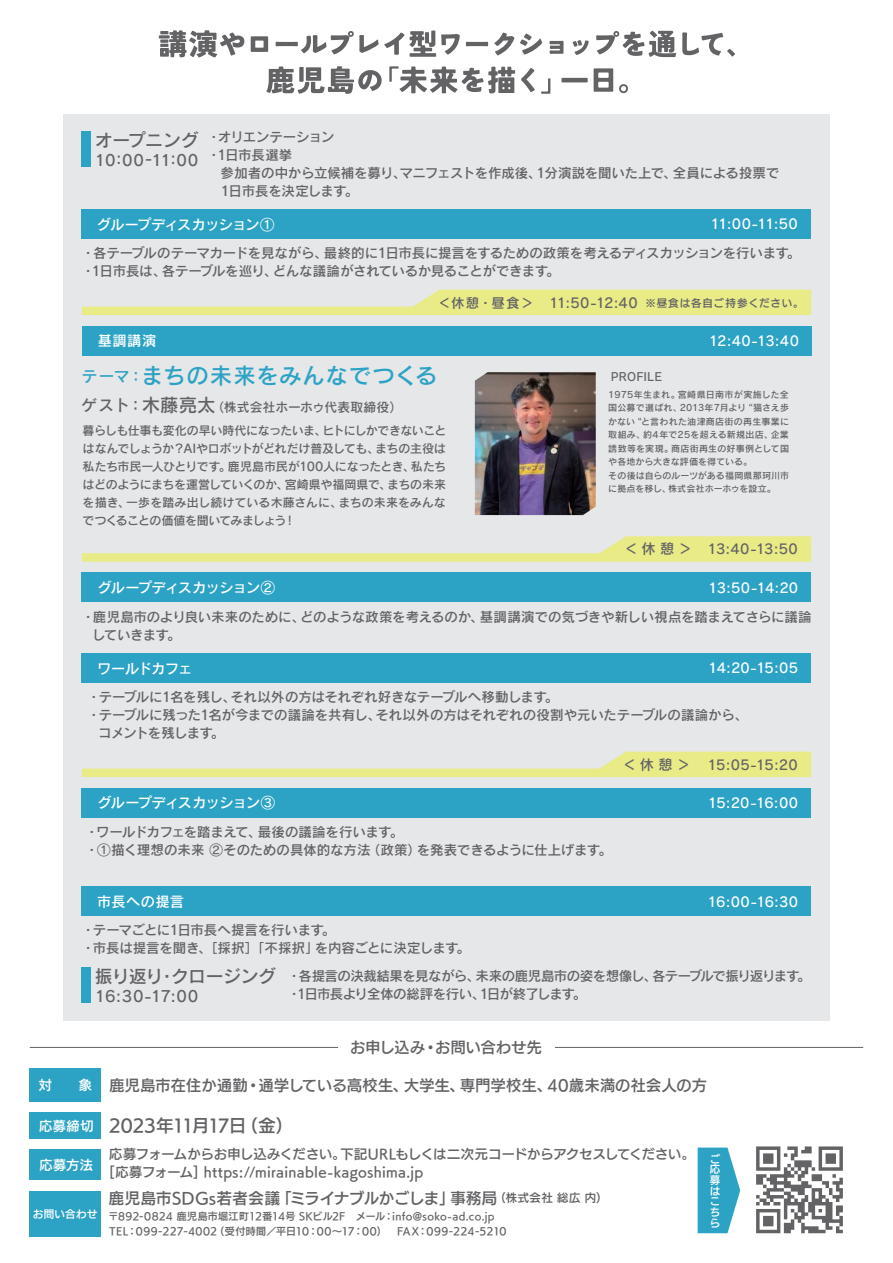
<style>
.page{position:relative;width:893px;height:1263px;background:#fff}
.page>*{position:absolute;margin:0;border:0;box-sizing:border-box;transform-origin:0 0}
.t1{font:22.5px "Rodin Pro DB";letter-spacing:.025em;color:#2ca3c5}
.t2{font:17.85px "Rodin Pro DB";letter-spacing:-.03em;color:#636366}
.t3{font:17.1px "UD Kakugo Large Pro DB";letter-spacing:-.045em;color:#636366}
.t4{font:15.3px "UD Kakugo Large Pro DB";letter-spacing:.015em;color:#636366}
.t5{font:15.3px "Rodin Pro DB";letter-spacing:.005em;color:#636366}
.t6{font:15px "UD Kakugo Large Pro DB";letter-spacing:.025em;color:#636366}
.t7{font:14.25px "Rodin Pro DB";letter-spacing:-.05em;color:#fff}
.t8{font:13.5px/18px "Rodin Pro DB";letter-spacing:-.025em;color:#636366}
.t9{font:13.5px/18px "Rodin Pro DB";letter-spacing:-.05em;color:#636366}
.t10{font:13.5px "Rodin Pro DB";letter-spacing:-.01em;color:#fff}
.t11{font:13.5px "Rodin Pro DB";letter-spacing:.035em;color:#636366}
.t12{font:13.5px "Rodin Pro DB";letter-spacing:-.06em;color:#636366}
.t13{font:13.2px/17.5px "UD Kakugo Large Pro DB";letter-spacing:.015em;color:#636366}
.t14{font:13.2px "UD Kakugo Large Pro DB";letter-spacing:.045em;color:#fff}
.t15{font:12.9px "Rodin Pro DB";letter-spacing:.005em;color:#636366}
.t16{font:12px/18px "Rodin Pro DB";letter-spacing:-.02em;color:#636366;text-align:justify}
.t17{font:11.4px "Rodin Pro DB";letter-spacing:.015em;color:#636366}
.t18{font:10.5px/10.8px "UD Kakugo Large Pro DB";letter-spacing:.035em;color:#fff}
.t19{font:9.9px/15.3px "UD Kakugo Large Pro DB";letter-spacing:.03em;color:#636366}
.t20{font:9px/13.5px "Rodin Pro DB";letter-spacing:.015em;color:#636366}
.s1{font-family:"UD Kakugo Large Pr 6 DB";font-size:10.5px}
.s2{font-family:"UD Kakugo Large Pr 6 N DB";font-size:10.5px}
.s3{font-size:15.6px}
.s4{font-size:18.6px}
.s5{font-size:14.25px}
.s6{font-size:13.2px;color:#fff}
.s7{font-size:11.4px}
</style>
<div class="page">
<div style="left:63px;top:114px;width:767px;height:907px;background:#e6e7e9"></div>
<div style="left:81px;top:131px;width:10px;height:35px;background:#2ca3c5"></div>
<div style="left:82px;top:572px;width:729px;height:30px;background:#2ca3c5"></div>
<div style="left:82px;top:653px;width:729px;height:30px;background:#2ca3c5"></div>
<svg style="left:82px;top:751px;width:729px;height:26px"></svg>
<div style="left:82px;top:788px;width:729px;height:29px;background:#2ca3c5"></div>
<div style="left:82px;top:886px;width:729px;height:30px;background:#2ca3c5"></div>
<div style="left:81px;top:967px;width:10px;height:35px;background:#2ca3c5"></div>
<div style="left:81px;top:209px;width:730px;height:30px;background:#2ca3c5"></div>
<svg style="left:82px;top:290px;width:729px;height:25px"></svg>
<div style="left:83px;top:326px;width:729px;height:29px;background:#2ca3c5"></div>
<img style="left:475px;top:372px;width:121px;height:143px">
<svg style="left:82px;top:536px;width:729px;height:26px"></svg>
<svg style="left:159px;top:30px;width:85px;height:28px"></svg>
<svg style="left:251px;top:36px;width:17px;height:16px"></svg>
<svg style="left:276px;top:31px;width:184px;height:26px"></svg>
<svg style="left:466px;top:42px;width:22px;height:4px"></svg>
<svg style="left:494px;top:33px;width:20px;height:22px"></svg>
<svg style="left:520px;top:34px;width:22px;height:20px"></svg>
<svg style="left:550px;top:41px;width:13px;height:13px"></svg>
<svg style="left:573px;top:40px;width:16px;height:15px"></svg>
<svg style="left:596px;top:31px;width:80px;height:26px"></svg>
<svg style="left:682px;top:32px;width:53px;height:24px"></svg>
<svg style="left:266px;top:66px;width:116px;height:28px"></svg>
<svg style="left:389px;top:66px;width:126px;height:27px"></svg>
<svg style="left:521px;top:68px;width:14px;height:24px"></svg>
<svg style="left:541px;top:78px;width:9px;height:16px"></svg>
<svg style="left:561px;top:78px;width:27px;height:4px"></svg>
<svg style="left:594px;top:68px;width:19px;height:24px"></svg>
<svg style="left:619px;top:84px;width:9px;height:9px"></svg>
<div style="left:30px;top:1191px;width:71px;height:45px;background:#2ca3c5"></div>
<div style="left:30px;top:1068px;width:71px;height:34px;background:#2ca3c5"></div>
<div style="left:30px;top:1112px;width:71px;height:26px;background:#2ca3c5"></div>
<div style="left:30px;top:1149px;width:71px;height:31px;background:#2ca3c5"></div>
<svg style="left:698px;top:1147px;width:42px;height:86px"></svg>
<svg style="left:756px;top:1146px;width:87px;height:87px"></svg>
<hr style="left:555px;top:1047px;width:308px;height:1px;background:#636366">
<hr style="left:30px;top:1047px;width:308px;height:1px;background:#636366">
<h2 class="t2" style="left:95px;top:128px;width:105px">オープニング</h2>
<p class="t5" style="left:95px;top:150px;width:105px">10:00-11:00</p>
<p class="t8" style="left:207px;top:127px;width:574px">・オリエンテーション<br>・1日市長選挙<br>　参加者の中から立候補を募り、マニフェストを作成後、1分演説を聞いた上で、全員による投票で　1日市長を決定します。</p>
<p class="t7" style="left:97px;top:215px;width:179px">グループディスカッション①</p>
<p class="t10" style="left:710px;top:215px;width:89px">11:00-11:50</p>
<p class="t8" style="left:82px;top:243px;width:720px">・各テーブルのテーマカードを見ながら、最終的に1日市長に提言をするための政策を考えるディスカッションを行います。・1日市長は、各テーブルを巡り、どんな議論がされているか見ることができます。</p>
<p class="t11" style="left:438px;top:294px;width:368px">＜休憩・昼食＞ 11:50-12:40 <span class="s1">※</span><span class="s2">昼食は各自ご持参ください。</span></p>
<p class="t7" style="left:98px;top:332px;width:60px">基調講演</p>
<p class="t10" style="left:709px;top:332px;width:92px">12:40-13:40</p>
<h1 class="t1" style="left:82px;top:361px;width:357px"><span class="s3">テーマ：</span>まちの未来をみんなでつくる</h1>
<p class="t15" style="left:81px;top:399px;width:323px"><span class="s3">ゲスト：</span><span class="s4">木藤亮太</span>（株式会社ホーホゥ代表取締役）</p>
<p class="t16" style="left:83px;top:421px;width:365px">暮らしも仕事も変化の早い時代になったいま、ヒトにしかできないことはなんでしょうか？AIやロボットがどれだけ普及しても、まちの主役は私たち市民一人ひとりです。鹿児島市民が100人になったとき、私たちはどのようにまちを運営していくのか、宮崎県や福岡県で、まちの未来を描き、一歩を踏み出し続けている木藤さんに、まちの未来をみんなでつくることの価値を聞いてみましょう！</p>
<p class="t17" style="left:611px;top:369px;width:53px">PROFILE</p>
<p class="t20" style="left:608px;top:387px;width:182px">1975年生まれ。宮崎県日南市が実施した全国公募で選ばれ、2013年7月より“猫さえ歩かない“と言われた油津商店街の再生事業に取組み、約4年で25を超える新規出店、企業誘致等を実現。商店街再生の好事例として国や各地から大きな評価を得ている。<br>その後は自らのルーツがある福岡県那珂川市に拠点を移し、株式会社ホーホゥを設立。</p>
<p class="t8" style="left:624px;top:540px;width:175px"><span class="s5">＜休憩＞</span> 13:40-13:50</p>
<p class="t7" style="left:97px;top:578px;width:179px">グループディスカッション②</p>
<p class="t10" style="left:708px;top:579px;width:91px">13:50-14:20</p>
<p class="t8" style="left:92px;top:607px;width:721px;text-indent:-11px">・鹿児島市のより良い未来のために、どのような政策を考えるのか、基調講演での気づきや新しい視点を踏まえてさらに議論していきます。</p>
<p class="t7" style="left:97px;top:659px;width:97px">ワールドカフェ</p>
<p class="t10" style="left:708px;top:659px;width:92px">14:20-15:05</p>
<p class="t8" style="left:87px;top:687px;width:473px">・テーブルに1名を残し、それ以外の方はそれぞれ好きなテーブルへ移動します。</p>
<p class="t8" style="left:87px;top:705px;width:662px">・テーブルに残った1名が今までの議論を共有し、それ以外の方はそれぞれの役割や元いたテーブルの議論から、</p>
<p class="t12" style="left:98px;top:724px;width:128px">コメントを残します。</p>
<p class="t8" style="left:623px;top:755px;width:177px"><span class="s5">＜休憩＞</span> 15:05-15:20</p>
<p class="t7" style="left:97px;top:793px;width:179px">グループディスカッション③</p>
<p class="t10" style="left:708px;top:794px;width:92px">15:20-16:00</p>
<p class="t8" style="left:85px;top:822px;width:528px">・ワールドカフェを踏まえて、最後の議論を行います。<br>・①描く理想の未来 ②そのための具体的な方法（政策）を発表できるように仕上げます。</p>
<p class="t7" style="left:97px;top:892px;width:89px">市長への提言</p>
<p class="t10" style="left:707px;top:892px;width:92px">16:00-16:30</p>
<p class="t8" style="left:82px;top:921px;width:390px">・テーマごとに1日市長へ提言を行います。<br>・市長は提言を聞き、［採択］「不採択」を内容ごとに決定します。</p>
<h2 class="t2" style="left:95px;top:964px;width:182px">振り返り・クロージング</h2>
<p class="t5" style="left:95px;top:986px;width:105px">16:30-17:00</p>
<p class="t9" style="left:287px;top:966px;width:525px">・各提言の決裁結果を見ながら、未来の鹿児島市の姿を想像し、各テーブルで振り返ります。・1日市長より全体の総評を行い、1日が終了します。</p>
<p class="t6" style="left:350px;top:1035px;width:193px">お申し込み・お問い合わせ先</p>
<p class="t6" style="left:39px;top:1073px;width:669px"><span class="s6">対　　象</span> 鹿児島市在住か通勤・通学している高校生、大学生、専門学校生、40歳未満の社会人の方</p>
<p class="t14" style="left:39px;top:1115px;width:56px">応募締切</p>
<p class="t14" style="left:39px;top:1154px;width:55px">応募方法</p>
<p class="t3" style="left:109px;top:1111px;width:185px">2023年11月17日（金）</p>
<p class="t13" style="left:109px;top:1145px;width:587px">応募フォームからお申し込みください。下記URLもしくは二次元コードからアクセスしてください。[応募フォーム] https://mirainable-kagoshima.jp</p>
<p class="t18" style="left:710px;top:1153px;width:12px">ご応募はこちら</p>
<p class="t4" style="left:109px;top:1185px;width:500px">鹿児島市SDGs若者会議「ミライナブルかごしま」事務局<span class="s7">（株式会社 総広 内）</span></p>
<p class="t19" style="left:108px;top:1208px;width:400px">〒892-0824 鹿児島市堀江町12番14号 SKビル2F　メール：info@soko-ad.co.jp<br>TEL：099-227-4002（受付時間／平日10：00～17：00）　FAX：099-224-5210</p>
<p class="t18" style="left:33px;top:1208px;width:66px">お問い合わせ</p>
</div>
